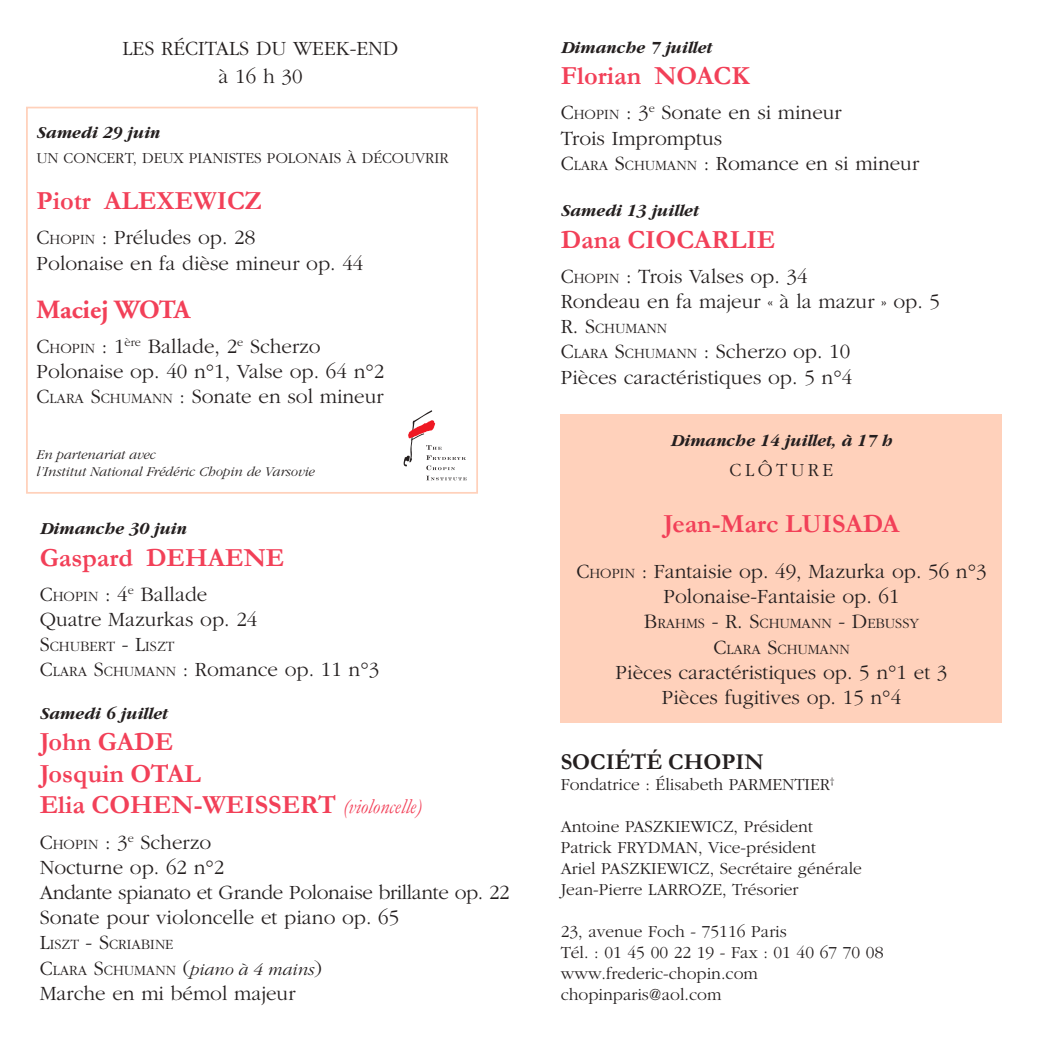
<style>
.page{position:relative;width:1042px;height:1042px;background:#fff}
.page>*{position:absolute;margin:0;border:0;box-sizing:border-box;transform-origin:0 0}
.t1{font:700 26.25px/31.5px "Garamond";color:#f24058}
.t2{font:700 26.25px "Adobe Garamond";letter-spacing:-.005em;color:#f24058}
.t3{font:700 22.75px "Garamond";color:#241f1f}
.t4{font:300 21px/25.2px "Garamond";color:#241f1f}
.t5{font:300 19.25px "Garamond";letter-spacing:.18em;color:#241f1f}
.t6{font:300 17.5px/21px "Garamond";color:#241f1f}
.t7{font:italic 700 17.5px "Garamond";color:#241f1f}
.t8{font:italic 300 17.5px "Garamond";color:#241f1f}
.t9{font:300 15.75px "Garamond";color:#241f1f}
.t10{font:300 14.7px/25.2px "Garamond";color:#241f1f;text-align:center}
.t11{font:italic 300 14px/16.8px "Garamond";color:#241f1f}
.s1{font-style:inherit}
.s2{font-size:14.7px}
.s3{font-size:21px}
.s4{font-weight:400;font-style:italic;font-size:21px}
.s5{font-style:normal;font-size:21px}
.s6{font-style:normal;font-size:14.7px}
</style>
<div class="page">
<div style="left:561px;top:414px;width:441px;height:309px;background:#ffd1bb"></div>
<div style="left:26px;top:107px;width:452px;height:387px;border:2px solid #ffd1bb"></div>
<svg style="left:404px;top:410px;width:62px;height:60px"></svg>
<svg style="left:427px;top:476px;width:40px;height:4px"></svg>
<p class="t4" style="left:123px;top:36px;width:277px;line-height:27.3px;text-align:center">LES RÉCITALS DU WEEK-END à 16 h 30</p>
<p class="t7" style="left:37px;top:123px;width:125px">Samedi 29 juin</p>
<p class="t9" style="left:37px;top:150px;width:413px">UN CONCERT, DEUX PIANISTES POLONAIS À DÉCOUVRIR</p>
<p class="t1" style="left:37px;top:185px;width:227px">Piotr ALEXEWICZ</p>
<p class="t4" style="left:37px;top:225px;width:328px"><span class="s1">C</span><span class="s2">HOPIN</span> : Préludes op. 28<br>Polonaise en fa dièse mineur op. 44</p>
<p class="t2" style="left:37px;top:295px;width:155px">Maciej WOTA</p>
<p class="t4" style="left:37px;top:334px;width:349px"><span class="s1">C</span><span class="s2">HOPIN</span> <span class="s1">:</span> 1<sup>ère</sup> Ballade, 2<sup>e</sup> Scherzo<br>Polonaise op. 40 n°1, Valse op. 64 n°2<br><span class="s1">C</span><span class="s2">LARA</span> <span class="s1">S</span><span class="s2">CHUMANN</span> <span class="s1">:</span> Sonate en sol mineur</p>
<p class="t11" style="left:37px;top:446px;width:280px">En partenariat avec<br>l’Institut National Frédéric Chopin de Varsovie</p>
<p class="t7" style="left:40px;top:519px;width:148px">Dimanche 30 juin</p>
<p class="t1" style="left:40px;top:541px;width:246px">Gaspard DEHAENE</p>
<p class="t4" style="left:40px;top:582px;width:219px"><span class="s1">C</span><span class="s2">HOPIN</span> : 4<sup>e</sup> Ballade<br>Quatre Mazurkas op. 24</p>
<p class="t10" style="left:40px;top:634px;width:136px"><span class="s3">S</span>CHUBERT <span class="s3">- L</span>ISZT</p>
<p class="t4" style="left:40px;top:657px;width:341px"><span class="s1">C</span><span class="s2">LARA</span> <span class="s1">S</span><span class="s2">CHUMANN</span> <span class="s1">:</span> Romance op. 11 n°3</p>
<p class="t7" style="left:40px;top:704px;width:130px">Samedi 6 juillet</p>
<p class="t1" style="left:40px;top:726px;width:384px">John GADE<br>Josquin OTAL<br>Elia COHEN-WEISSERT <span class="s4">(violoncelle)</span></p>
<p class="t4" style="left:40px;top:830px;width:471px"><span class="s1">C</span><span class="s2">HOPIN</span> : 3<sup>e</sup> Scherzo<br>Nocturne op. 62 n°2<br>Andante spianato et Grande Polonaise brillante op. 22<br>Sonate pour violoncelle et piano op. 65</p>
<p class="t10" style="left:40px;top:932px;width:135px"><span class="s3">L</span>ISZT <span class="s3">- S</span>CRIABINE</p>
<p class="t8" style="left:40px;top:960px;width:284px"><span class="s5">C</span><span class="s6">LARA</span> <span class="s5">S</span><span class="s6">CHUMANN</span> <span class="s5">(</span>piano à 4 mains<span class="s5">)</span></p>
<p class="t4" style="left:40px;top:981px;width:257px">Marche en mi bémol majeur</p>
<p class="t7" style="left:561px;top:38px;width:153px">Dimanche 7 juillet</p>
<p class="t1" style="left:561px;top:60px;width:190px">Florian NOACK</p>
<p class="t4" style="left:561px;top:101px;width:360px"><span class="s1">C</span><span class="s2">HOPIN</span> : 3<sup>e</sup> Sonate en si mineur<br>Trois Impromptus<br><span class="s1">C</span><span class="s2">LARA</span> <span class="s1">S</span><span class="s2">CHUMANN</span> <span class="s1">:</span> Romance en si mineur</p>
<p class="t7" style="left:561px;top:201px;width:139px">Samedi 13 juillet</p>
<p class="t1" style="left:561px;top:223px;width:216px">Dana CIOCARLIE</p>
<p class="t4" style="left:561px;top:264px;width:381px"><span class="s1">C</span><span class="s2">HOPIN</span> : Trois Valses op. 34<br>Rondeau en fa majeur « à la mazur » op. 5</p>
<p class="t10" style="left:561px;top:316px;width:108px"><span class="s3">R. S</span>CHUMANN</p>
<p class="t4" style="left:561px;top:339px;width:293px"><span class="s1">C</span><span class="s2">LARA</span> <span class="s1">S</span><span class="s2">CHUMANN</span> <span class="s1">:</span> Scherzo op. 10<br>Pièces caractéristiques op. 5 n°4</p>
<p class="t7" style="left:670px;top:431px;width:223px">Dimanche 14 juillet, à 17 h</p>
<p class="t5" style="left:729px;top:459px;width:105px">CLÔTURE</p>
<p class="t1" style="left:663px;top:508px;width:237px">Jean-Marc LUISADA</p>
<p class="t4" style="left:576px;top:559px;width:412px;text-align:center"><span class="s1">C</span><span class="s2">HOPIN</span> : Fantaisie op. 49, Mazurka op. 56 n°3<br>Polonaise-Fantaisie op. 61</p>
<p class="t10" style="left:644px;top:611px;width:277px"><span class="s3">B</span>RAHMS <span class="s3">- R. S</span>CHUMANN <span class="s3">- D</span>EBUSSY<br><span class="s3">C</span>LARA <span class="s3">S</span>CHUMANN</p>
<p class="t4" style="left:615px;top:660px;width:333px;text-align:center">Pièces caractéristiques op. 5 n°1 et 3<br>Pièces fugitives op. 15 n°4</p>
<p class="t3" style="left:561px;top:748px;width:204px">SOCIÉTÉ CHOPIN</p>
<p class="t6" style="left:561px;top:774px;width:275px">Fondatrice : Élisabeth PARMENTIER<sup>†</sup></p>
<p class="t6" style="left:561px;top:816px;width:303px">Antoine PASZKIEWICZ, Président Patrick FRYDMAN, Vice-président<br>Ariel PASZKIEWICZ, Secrétaire générale Jean-Pierre LARROZE, Trésorier</p>
<p class="t6" style="left:561px;top:921px;width:324px">23, avenue Foch - 75116 Paris<br>Tél. : 01 45 00 22 19 - Fax : 01 40 67 70 08 www.frederic-chopin.com chopinparis@aol.com</p>
</div>
